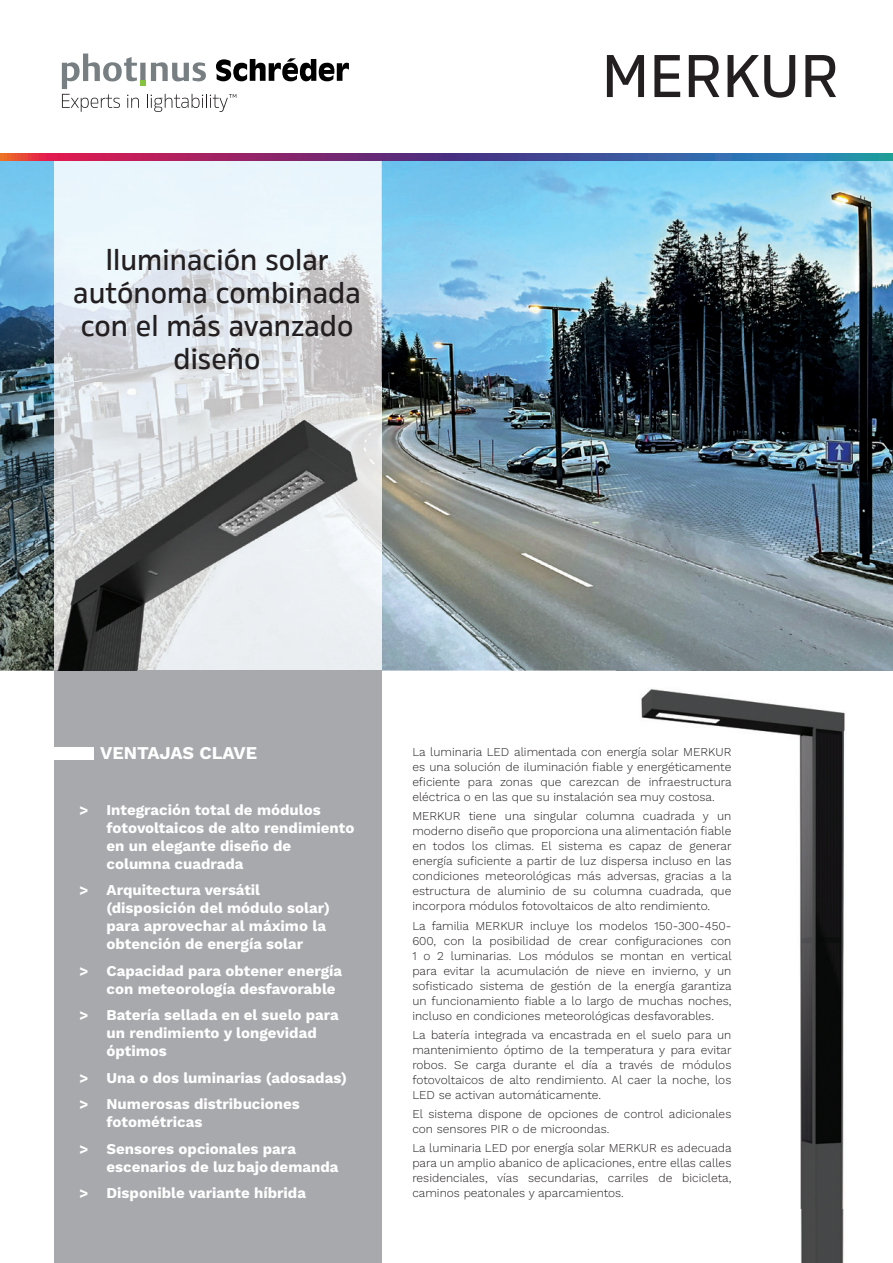
<style>
.page{position:relative;width:893px;height:1263px;background:#fff}
.page>*{position:absolute;margin:0;border:0;box-sizing:border-box;transform-origin:0 0}
.t1{font:500 60px "Rleud";letter-spacing:.015em;color:#231f20}
.t2{font:500 30px/33px "Rleud";color:#231f20;text-align:center}
.t3{font:700 18px "Work Sans";color:#fff}
.t4{font:700 15px/18px "Work Sans";color:#fff}
.t5{font:300 12px/15px "Work Sans";color:#231f20;text-align:justify}
</style>
<div class="page">
<img style="left:0;top:160px;width:893px;height:511px">
<img style="left:54px;top:160px;width:327px;height:222px">
<div style="left:54px;top:670px;width:327px;height:593px;background:#a8a9ad"></div>
<img style="left:617px;top:670px;width:276px;height:593px">
<div style="left:51px;top:747px;width:42px;height:12px;background:#fff"></div>
<svg style="left:62px;top:54px;width:287px;height:58px"></svg>
<svg style="left:0;top:153px;width:893px;height:7px;background:#6a4582"></svg>
<img style="left:54px;top:382px;width:327px;height:289px">
<h2 class="t2" style="left:73px;top:242px;width:289px">Iluminación solar autónoma combinada con el más avanzado diseño</h2>
<h1 class="t1" style="left:602px;top:36px;width:238px">MERKUR</h1>
<h3 class="t3" style="left:100px;top:742px;width:158px">VENTAJAS CLAVE</h3>
<p class="t4" style="left:107px;top:801px;width:249px;text-indent:-27px">&gt; Integración total de módulos fotovoltaicos de alto rendimiento en un elegante diseño de columna cuadrada</p>
<p class="t4" style="left:107px;top:882px;width:225px;text-indent:-27px">&gt; Arquitectura versátil (disposición del módulo solar) para aprovechar al máximo la obtención de energía solar</p>
<p class="t4" style="left:107px;top:962px;width:237px;text-indent:-27px">&gt; Capacidad para obtener energía con meteorología desfavorable</p>
<p class="t4" style="left:107px;top:1007px;width:234px;text-indent:-27px">&gt; Batería sellada en el suelo para un rendimiento y longevidad óptimos</p>
<p class="t4" style="left:80px;top:1065px;width:269px;line-height:26.5px">&gt; Una o dos luminarias (adosadas) &gt; Numerosas distribuciones</p>
<p class="t4" style="left:80px;top:1110px;width:218px;line-height:26.5px;text-indent:27px">fotométricas<br>&gt; Sensores opcionales para</p>
<p class="t4" style="left:80px;top:1154px;width:261px;line-height:26.5px;text-indent:27px">escenarios de luz bajo demanda &gt; Disponible variante híbrida</p>
<p class="t5" style="left:412px;top:744px;width:321px">La luminaria LED alimentada con energía solar MERKUR es una solución de iluminación fiable y energéticamente eficiente para zonas que carezcan de infraestructura eléctrica o en las que su instalación sea muy costosa.</p>
<p class="t5" style="left:412px;top:808px;width:321px">MERKUR tiene una singular columna cuadrada y un moderno diseño que proporciona una alimentación fiable en todos los climas. El sistema es capaz de generar energía suficiente a partir de luz dispersa incluso en las condiciones meteorológicas más adversas, gracias a la estructura de aluminio de su columna cuadrada, que incorpora módulos fotovoltaicos de alto rendimiento.</p>
<p class="t5" style="left:412px;top:917px;width:321px">La familia MERKUR incluye los modelos 150-300-450- 600, con la posibilidad de crear configuraciones con 1 o 2 luminarias. Los módulos se montan en vertical para evitar la acumulación de nieve en invierno, y un sofisticado sistema de gestión de la energía garantiza un funcionamiento fiable a lo largo de muchas noches, incluso en condiciones meteorológicas desfavorables.</p>
<p class="t5" style="left:412px;top:1027px;width:321px">La batería integrada va encastrada en el suelo para un mantenimiento óptimo de la temperatura y para evitar robos. Se carga durante el día a través de módulos fotovoltaicos de alto rendimiento. Al caer la noche, los LED se activan automáticamente.</p>
<p class="t5" style="left:412px;top:1106px;width:321px">El sistema dispone de opciones de control adicionales con sensores PIR o de microondas.</p>
<p class="t5" style="left:412px;top:1140px;width:321px">La luminaria LED por energía solar MERKUR es adecuada para un amplio abanico de aplicaciones, entre ellas calles residenciales, vías secundarias, carriles de bicicleta, caminos peatonales y aparcamientos.</p>
</div>
